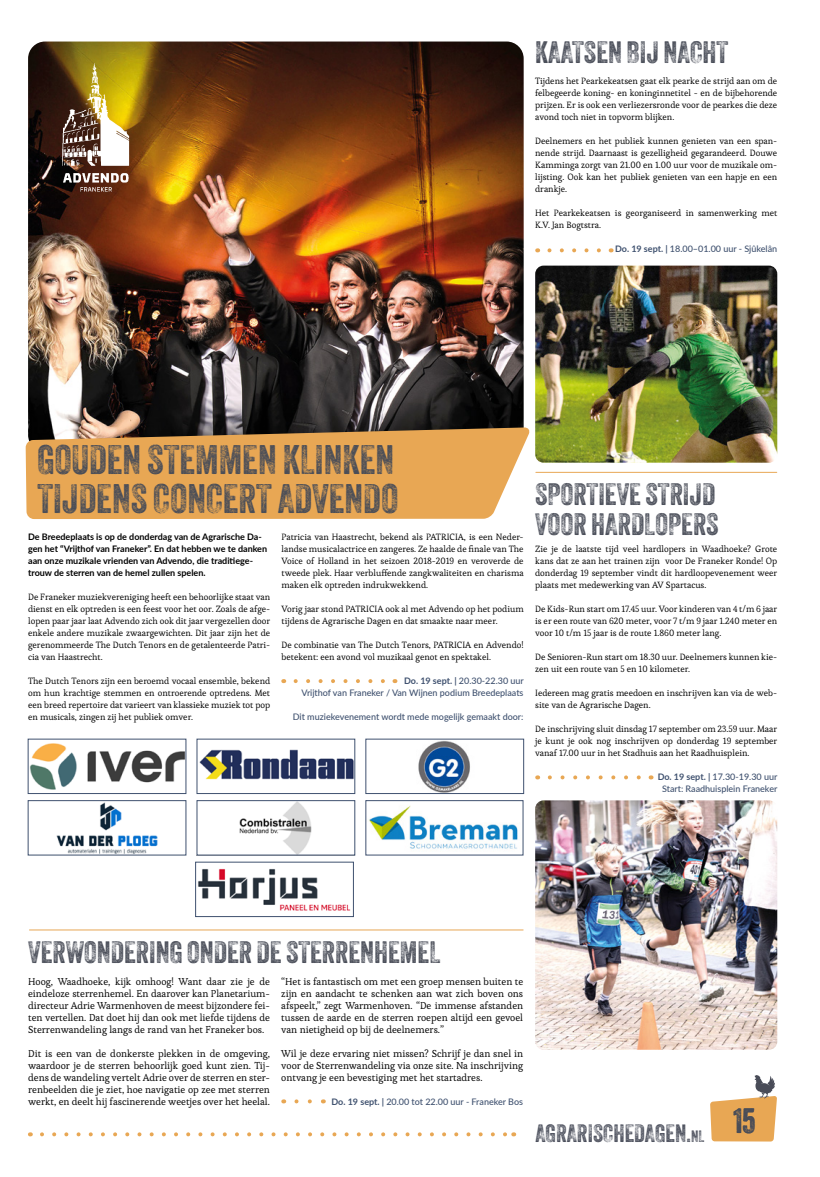
<style>
.page{position:relative;width:820px;height:1177px;background:#fff}
.page>*{position:absolute;margin:0;border:0;box-sizing:border-box;transform-origin:0 0}
.t1{font:40px/39px "Veneer Three";color:#494d58}
.t2{font:34px "Veneer Three";color:#494d58}
.t3{font:30px/30px "Veneer Three";color:#494d58}
.t4{font:24.3px "Veneer Three";color:#494d5a}
.t5{font:10px/12px "Esteban";color:#000;text-align:justify}
.t6{font:9px/12px "Esteban";color:#000;text-align:justify}
.t7{font:500 9px/12px "Lato";color:#3f516f;text-align:right}
.t8{font:700 9px/12px "Lato";color:#000}
.s1{font-weight:700}
.s2{font-size:16px}
</style>
<div class="page">
<svg style="left:710px;top:1075px;width:66px;height:66px"></svg>
<svg style="left:42px;top:1132px;width:465px;height:4px"></svg>
<hr style="left:29px;top:929px;width:494px;height:1px;background:#e8a754">
<hr style="left:535px;top:472px;width:241px;height:1px;background:#e8a754">
<img style="left:28px;top:42px;width:495px;height:385px">
<svg style="left:26px;top:427px;width:504px;height:92px;fill:#e8a754"></svg>
<svg style="left:295px;top:679px;width:90px;height:4px"></svg>
<svg style="left:296px;top:1099px;width:16px;height:4px"></svg>
<img style="left:30px;top:743px;width:154px;height:47px">
<img style="left:56px;top:802px;width:102px;height:51px">
<div style="left:28px;top:800px;width:158px;height:55px;border:1px solid #3f516f"></div>
<img style="left:199px;top:749px;width:154px;height:31px">
<img style="left:239px;top:802px;width:73px;height:51px">
<div style="left:197px;top:800px;width:158px;height:55px;border:1px solid #3f516f"></div>
<img style="left:418px;top:740px;width:52px;height:51px">
<img style="left:369px;top:806px;width:149px;height:43px">
<div style="left:365px;top:800px;width:158px;height:55px;border:1px solid #3f516f"></div>
<img style="left:198px;top:868px;width:153px;height:43px">
<img style="left:57px;top:62px;width:75px;height:130px">
<img style="left:535px;top:265px;width:242px;height:197px">
<img style="left:535px;top:800px;width:242px;height:249px">
<svg style="left:549px;top:248px;width:52px;height:4px"></svg>
<svg style="left:549px;top:775px;width:92px;height:4px"></svg>
<h3 class="t3" style="left:535px;top:37px;width:194px">KAATSEN BIJ NACHT</h3>
<p class="t6" style="left:535px;top:75px;width:243px">Tijdens het Pearkekeatsen gaat elk pearke de strijd aan om de felbegeerde koning- en koninginnetitel - en de bijbehorende prijzen. Er is ook een verliezersronde voor de pearkes die deze avond toch niet in topvorm blijken.</p>
<p class="t6" style="left:535px;top:135px;width:243px">Deelnemers en het publiek kunnen genieten van een span&shy;nende strijd. Daarnaast is gezelligheid gegarandeerd. Douwe Kamminga zorgt van 21.00 en 1.00 uur voor de muzikale om&shy;lijsting. Ook kan het publiek genieten van een hapje en een drankje.</p>
<p class="t6" style="left:535px;top:207px;width:243px">Het Pearkekeatsen is georganiseerd in samenwerking met<br>K.V. Jan Bogtstra.</p>
<p class="t7" style="left:615px;top:242px;width:163px"><span class="s1">Do. 19 sept. |</span> 18.00–01.00 uur - Sjûkelân</p>
<h1 class="t1" style="left:37px;top:440px;width:362px">GOUDEN STEMMEN KLINKEN<br>TIJDENS CONCERT ADVENDO</h1>
<p class="t8" style="left:28px;top:530px;width:240px">De Breedeplaats is op de donderdag van de Agrarische Da&shy;gen het “Vrijthof van Franeker”. En dat hebben we te danken aan onze muzikale vrienden van Advendo, die traditiege&shy;trouw de sterren van de hemel zullen spelen.</p>
<p class="t6" style="left:28px;top:591px;width:243px">De Franeker muziekvereniging heeft een behoorlijke staat van dienst en elk optreden is een feest voor het oor. Zoals de afge&shy;lopen paar jaar laat Advendo zich ook dit jaar vergezellen door enkele andere muzikale zwaargewichten. Dit jaar zijn het de gerenommeerde The Dutch Tenors en de getalenteerde Patri&shy;cia van Haastrecht.</p>
<p class="t6" style="left:28px;top:675px;width:243px">The Dutch Tenors zijn een beroemd vocaal ensemble, bekend om hun krachtige stemmen en ontroerende optredens. Met een breed repertoire dat varieert van klassieke muziek tot pop en musicals, zingen zij het publiek omver.</p>
<p class="t6" style="left:281px;top:531px;width:243px">Patricia van Haastrecht, bekend als PATRICIA, is een Neder&shy;landse musicalactrice en zangeres. Ze haalde de finale van The Voice of Holland in het seizoen 2018-2019 en veroverde de tweede plek. Haar verbluffende zangkwaliteiten en charisma maken elk optreden indrukwekkend.</p>
<p class="t6" style="left:281px;top:603px;width:243px">Vorig jaar stond PATRICIA ook al met Advendo op het podium tijdens de Agrarische Dagen en dat smaakte naar meer.</p>
<p class="t6" style="left:281px;top:639px;width:243px">De combinatie van The Dutch Tenors, PATRICIA en Advendo! betekent: een avond vol muzikaal genot en spektakel.</p>
<p class="t7" style="left:301px;top:674px;width:224px"><span class="s1">Do. 19 sept. |</span> 20.30-22.30 uur<br>Vrijthof van Franeker / Van Wijnen podium Breedeplaats</p>
<p class="t7" style="left:293px;top:710px;width:232px">Dit muziekevenement wordt mede mogelijk gemaakt door:</p>
<h3 class="t3" style="left:535px;top:479px;width:185px">SPORTIEVE STRIJD<br>VOOR HARDLOPERS</h3>
<p class="t6" style="left:535px;top:543px;width:243px">Zie je de laatste tijd veel hardlopers in Waadhoeke? Grote kans dat ze aan het trainen zijn voor De Franeker Ronde! Op donderdag 19 september vindt dit hardloopevenement weer plaats met medewerking van AV Spartacus.</p>
<p class="t6" style="left:535px;top:603px;width:243px">De Kids-Run start om 17.45 uur. Voor kinderen van 4 t/m 6 jaar is er een route van 620 meter, voor 7 t/m 9 jaar 1.240 meter en voor 10 t/m 15 jaar is de route 1.860 meter lang.</p>
<p class="t6" style="left:535px;top:651px;width:243px">De Senioren-Run start om 18.30 uur. Deelnemers kunnen kie&shy;zen uit een route van 5 en 10 kilometer.</p>
<p class="t6" style="left:535px;top:687px;width:243px">Iedereen mag gratis meedoen en inschrijven kan via de web&shy;site van de Agrarische Dagen.</p>
<p class="t6" style="left:535px;top:723px;width:243px">De inschrijving sluit dinsdag 17 september om 23.59 uur. Maar je kunt je ook nog inschrijven op donderdag 19 september vanaf 17.00 uur in het Stadhuis aan het Raadhuisplein.</p>
<p class="t7" style="left:657px;top:770px;width:121px;text-align:center"><span class="s1">Do. 19 sept. |</span> 17.30-19.30 uur<br>Start: Raadhuisplein Franeker</p>
<h3 class="t3" style="left:28px;top:936px;width:413px">VERWONDERING ONDER DE STERRENHEMEL</h3>
<p class="t5" style="left:28px;top:975px;width:243px">Hoog, Waadhoeke, kijk omhoog! Want daar zie je de eindeloze sterrenhemel. En daarover kan Planetarium&shy;directeur Adrie Warmenhoven de meest bijzondere fei&shy;ten vertellen. Dat doet hij dan ook met liefde tijdens de Sterrenwandeling langs de rand van het Franeker bos.</p>
<p class="t5" style="left:28px;top:1047px;width:243px">Dit is een van de donkerste plekken in de omgeving, waardoor je de sterren behoorlijk goed kunt zien. Tij&shy;dens de wandeling vertelt Adrie over de sterren en ster&shy;renbeelden die je ziet, hoe navigatie op zee met sterren werkt, en deelt hij fascinerende weetjes over het heelal.</p>
<p class="t5" style="left:281px;top:975px;width:243px">“Het is fantastisch om met een groep mensen buiten te zijn en aandacht te schenken aan wat zich boven ons afspeelt,” zegt Warmenhoven. “De immense afstanden tussen de aarde en de sterren roepen altijd een gevoel van nietigheid op bij de deelnemers.”</p>
<p class="t5" style="left:281px;top:1047px;width:243px">Wil je deze ervaring niet missen? Schrijf je dan snel in voor de Sterrenwandeling via onze site. Na inschrijving ontvang je een bevestiging met het startadres.</p>
<p class="t7" style="left:331px;top:1094px;width:193px"><span class="s1">Do. 19 sept. |</span> 20.00 tot 22.00 uur - Franeker Bos</p>
<h3 class="t4" style="left:535px;top:1118px;width:170px">AGRARISCHEDAGEN.<span class="s2">NL</span></h3>
<h2 class="t2" style="left:733px;top:1099px;width:24px">15</h2>
</div>
